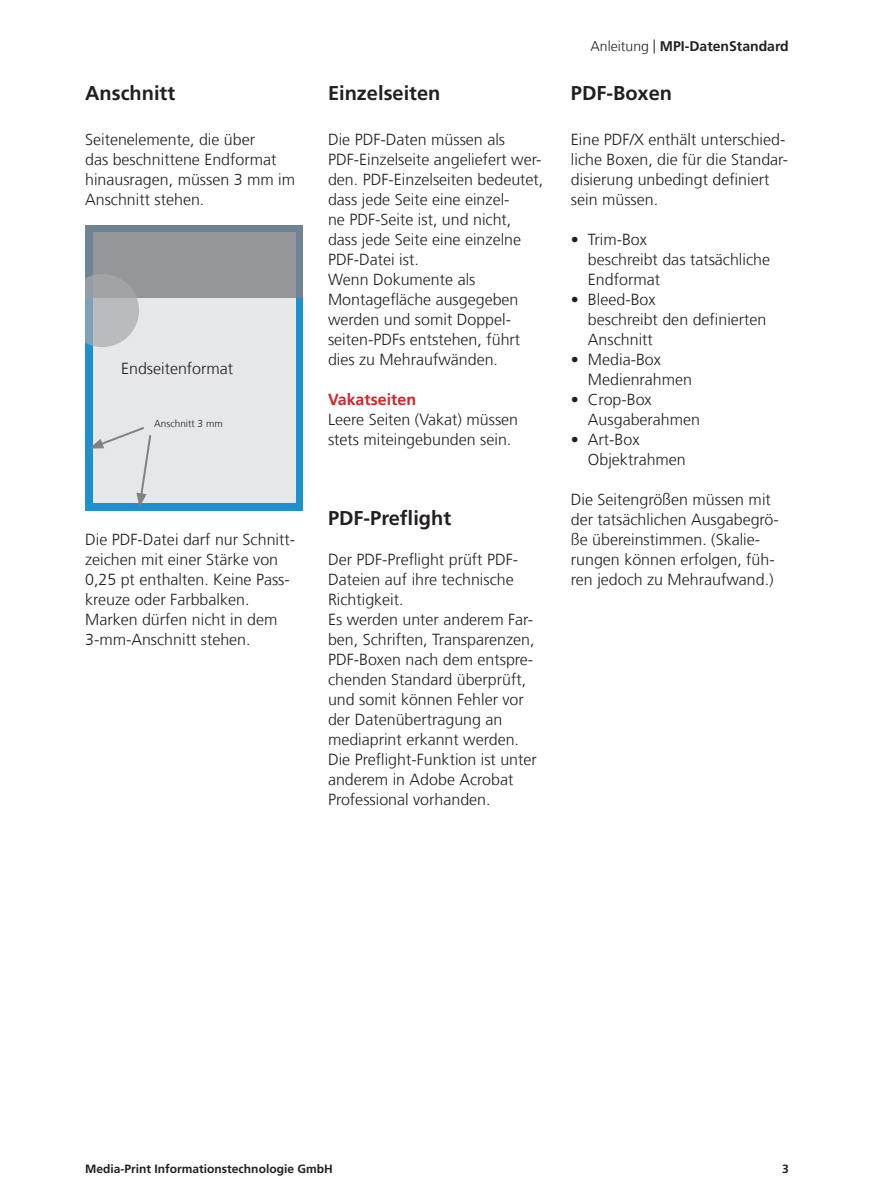
<style>
.page{position:relative;width:874px;height:1202px;background:#fff}
.page>*{position:absolute;margin:0;border:0;box-sizing:border-box;transform-origin:0 0}
.t1{font:700 20px "Frutiger LT Com";color:#231f20}
.t2{font:300 16px/20px "Frutiger LT Com";color:#231f20}
.t3{font:700 16px "Frutiger LT Com";color:#da2128}
.t4{font:700 14px "Frutiger LT Com";color:#231f20}
.t5{font:700 12px "Frutiger LT Com";color:#231f20}
.t6{font:300 10px "Frutiger LT Com";color:#231f20}
.s1{font-weight:300}
</style>
<div class="page">
<div style="left:85px;top:225px;width:218px;height:285px;background:#1d90d0"></div>
<div style="left:93px;top:233px;width:202px;height:270px;background:#e6e7e9"></div>
<svg style="left:85px;top:225px;width:218px;height:73px;background:#8d9398"></svg>
<svg style="left:85px;top:274px;width:54px;height:73px;background:#acb2b8"></svg>
<svg style="left:89px;top:427px;width:63px;height:80px"></svg>
<p class="t4" style="left:590px;top:38px;width:200px"><span class="s1">Anleitung |</span> MPI-DatenStandard</p>
<p class="t1" style="left:85px;top:81px;width:91px">Anschnitt</p>
<p class="t1" style="left:328px;top:81px;width:114px">Einzelseiten</p>
<p class="t1" style="left:570px;top:81px;width:103px">PDF-Boxen</p>
<p class="t2" style="left:85px;top:130px;width:211px">Seitenelemente, die über<br>das beschnittene Endformat hinausragen, müssen 3 mm im<br>Anschnitt stehen.</p>
<p class="t2" style="left:121px;top:358px;width:114px">Endseitenformat</p>
<p class="t6" style="left:154px;top:418px;width:70px">Anschnitt 3 mm</p>
<p class="t2" style="left:85px;top:530px;width:211px">Die PDF-Datei darf nur Schnitt&shy;zeichen mit einer Stärke von<br>0,25 pt enthalten. Keine Pass&shy;kreuze oder Farbbalken.<br>Marken dürfen nicht in dem<br>3-mm-Anschnitt stehen.</p>
<p class="t2" style="left:328px;top:130px;width:217px">Die PDF-Daten müssen als<br>PDF-Einzelseite angeliefert wer&shy;den. PDF-Einzelseiten bedeutet, dass jede Seite eine einzel-<br>ne PDF-Seite ist, und nicht, dass jede Seite eine einzelne<br>PDF-Datei ist.<br>Wenn Dokumente als<br>Montage-fläche ausgegeben werden und somit Doppel&shy;seiten-PDFs entstehen, führt dies zu Mehraufwänden.</p>
<p class="t3" style="left:328px;top:390px;width:90px">Vakatseiten</p>
<p class="t2" style="left:328px;top:410px;width:191px">Leere Seiten (Vakat) müssen stets miteingebunden sein.</p>
<p class="t1" style="left:328px;top:506px;width:124px">PDF-Preflight</p>
<p class="t2" style="left:328px;top:550px;width:210px">Der PDF-Preflight prüft PDF-<br>Dateien auf ihre technische<br>Richtigkeit.<br>Es werden unter anderem Far&shy;ben, Schriften, Transparenzen,<br>PDF-Boxen nach dem entspre&shy;chenden Standard überprüft, und somit können Fehler vor der Datenübertragung an mediaprint erkannt werden.<br>Die Preflight-Funktion ist unter anderem in Adobe Acrobat<br>Professional vorhanden.</p>
<p class="t2" style="left:570px;top:130px;width:218px">Eine PDF/X enthält unterschied&shy;liche Boxen, die für die Standar&shy;disierung unbedingt definiert sein müssen.</p>
<p class="t2" style="left:587px;top:230px;width:183px;text-indent:-17px">• Trim-Box<br>beschreibt das tatsächliche<br>Endformat</p>
<p class="t2" style="left:587px;top:290px;width:180px;text-indent:-17px">• Bleed-Box<br>beschreibt den definierten<br>Anschnitt</p>
<p class="t2" style="left:587px;top:350px;width:106px;text-indent:-17px">• Media-Box<br>Medienrahmen</p>
<p class="t2" style="left:587px;top:390px;width:114px;text-indent:-17px">• Crop-Box<br>Ausgaberahmen</p>
<p class="t2" style="left:587px;top:430px;width:99px;text-indent:-17px">• Art-Box<br>Objektrahmen</p>
<p class="t2" style="left:570px;top:490px;width:209px">Die Seitengrößen müssen mit der tatsächlichen Ausgabegrö&shy;ße übereinstimmen. (Skalie&shy;rungen können erfolgen, füh&shy;ren jedoch zu Mehraufwand.)</p>
<p class="t5" style="left:85px;top:1161px;width:249px">Media-Print Informationstechnologie GmbH</p>
<p class="t5" style="left:781px;top:1161px;width:8px">3</p>
</div>
